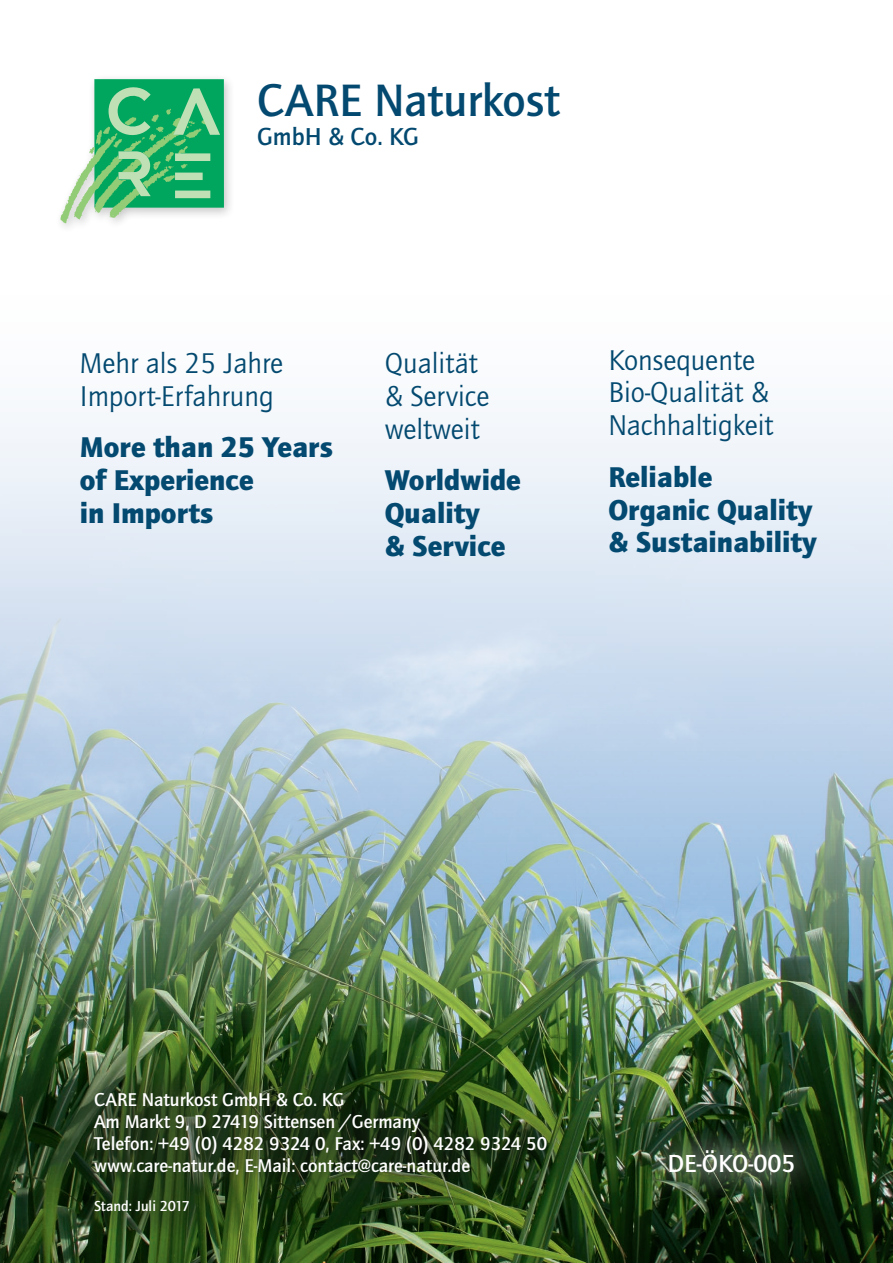
<style>
.page{position:relative;width:893px;height:1263px;background:#fff}
.page>*{position:absolute;margin:0;border:0;box-sizing:border-box;transform-origin:0 0}
.t1{font:700 46.95px "Quay Itc T";color:#034970}
.t2{font:900 29.55px/32.8px "Quay Itc T";color:#034970}
.t3{font:29.55px/32.8px "Quay Itc T";color:#034970}
.t4{font:700 25.5px "Quay Itc T";color:#fff}
.t5{font:700 25.35px "Quay Itc T";color:#034970}
.t6{font:700 19.2px/21.9px "Quay Itc T";color:#fff}
.t7{font:700 14.85px "Quay Itc T";color:#fff}
</style>
<div class="page">
<img style="left:0;top:419px;width:893px;height:844px">
<div style="left:54px;top:74px;width:181px;height:161px;background:#231f20;opacity:.25"></div>
<div style="left:94px;top:79px;width:130px;height:129px;background:#00a65d"></div>
<img style="left:56px;top:96px;width:164px;height:129px">
<svg style="left:109px;top:87px;width:42px;height:55px"></svg>
<svg style="left:173px;top:88px;width:47px;height:47px"></svg>
<div style="left:175px;top:153px;width:35px;height:8px;background:#bfdfb5"></div>
<svg style="left:118px;top:151px;width:33px;height:45px"></svg>
<div style="left:175px;top:191px;width:35px;height:7px;background:#bfdfb5"></div>
<div style="left:175px;top:173px;width:28px;height:7px;background:#bfdfb5"></div>
<div style="left:639px;top:1121px;width:184px;height:82px;background:#fff;opacity:.75"></div>
<img style="left:0;top:1037px;width:589px;height:205px">
<div style="left:64px;top:1063px;width:512px;height:179px;background:#231f20;opacity:.75"></div>
<h1 class="t1" style="left:257px;top:73px;width:304px">CARE Naturkost</h1>
<h3 class="t5" style="left:257px;top:121px;width:163px">GmbH &amp; Co. KG</h3>
<h2 class="t3" style="left:80px;top:346px;width:205px">Mehr als 25 Jahre<br>Import-Erfahrung</h2>
<h2 class="t2" style="left:80px;top:431px;width:255px">More than 25 Years of Experience<br>in Imports</h2>
<h2 class="t3" style="left:385px;top:346px;width:106px">Qualität &amp; Service weltweit</h2>
<h2 class="t2" style="left:385px;top:464px;width:138px">Worldwide<br>Quality<br>&amp; Service</h2>
<h2 class="t3" style="left:608px;top:343px;width:167px">Konsequente<br>Bio-Qualität &amp;<br>Nachhaltigkeit</h2>
<h2 class="t2" style="left:608px;top:460px;width:210px">Reliable<br>Organic Quality &amp; Sustainability</h2>
<p class="t6" style="left:94px;top:1089px;width:454px">CARE Naturkost GmbH &amp; Co. KG<br>Am Markt 9, D 27419 Sittensen /Germany<br>Telefon: +49 (0) 4282 9324 0, Fax: +49 (0) 4282 9324 50 www.care-natur.de, E-Mail: contact@care-natur.de</p>
<p class="t7" style="left:94px;top:1197px;width:97px">Stand: Juli 2017</p>
<h3 class="t4" style="left:668px;top:1149px;width:129px">DE-ÖKO-005</h3>
</div>
